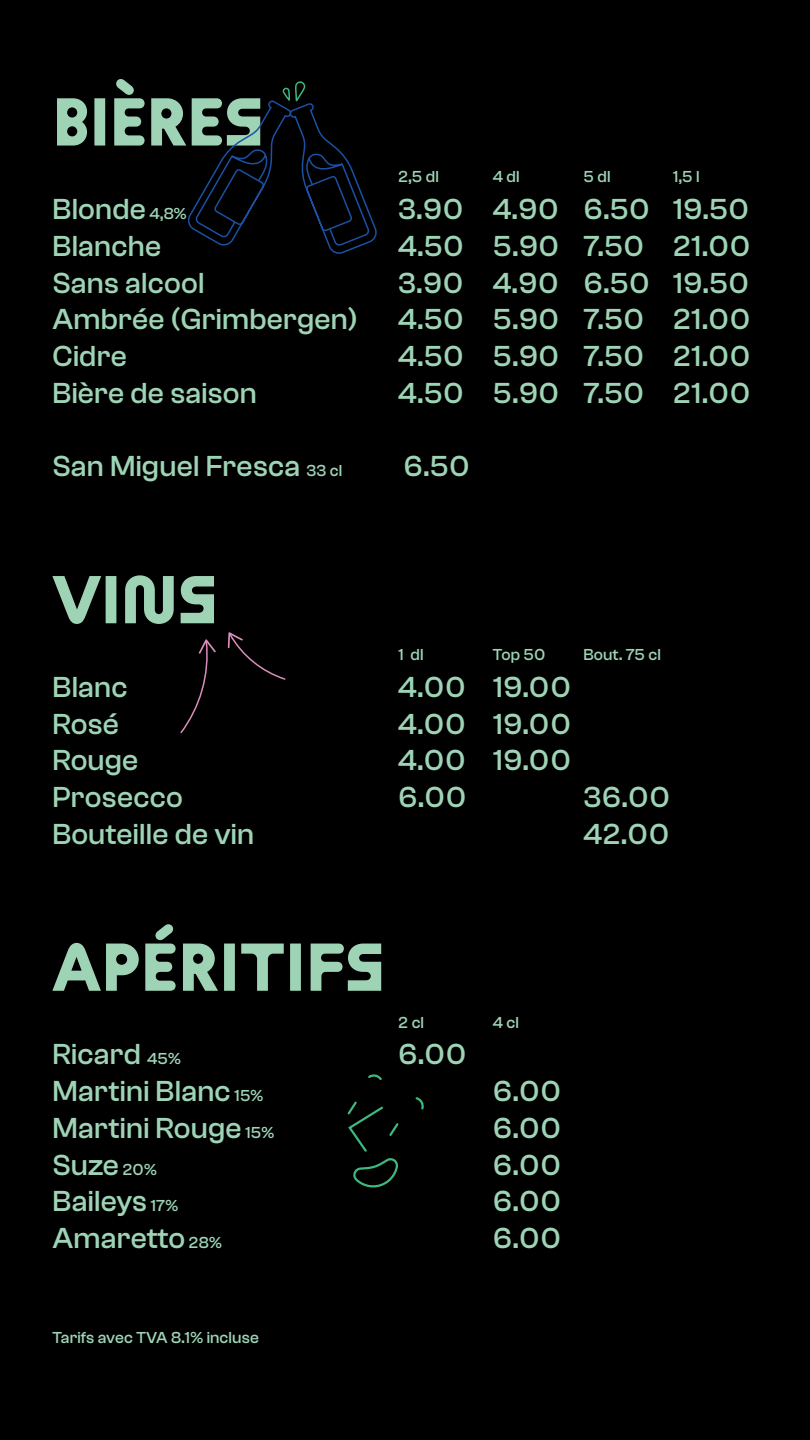
<style>
.page{position:relative;width:810px;height:1440px;background:#000001}
.page>*{position:absolute;margin:0;border:0;box-sizing:border-box;transform-origin:0 0}
.t1{font:700 67.5px "ABC Maxi Round Unlicensed Trial";color:#9ed4b5}
.t2{font:500 30px "Clash Grotesk";letter-spacing:.01em;color:#9ed4b5}
.t3{font:500 16.5px "Clash Grotesk";letter-spacing:.005em;color:#9ed4b5}
.s1{font-size:16.5px}
</style>
<div class="page">
<svg style="left:187px;top:82px;width:190px;height:172px"></svg>
<svg style="left:228px;top:632px;width:58px;height:48px"></svg>
<svg style="left:180px;top:639px;width:36px;height:95px"></svg>
<svg style="left:347px;top:1074px;width:77px;height:114px"></svg>
<h1 class="t1" style="left:52px;top:78px;width:213px">BIÈRES</h1>
<p class="t3" style="left:398px;top:168px;width:42px">2,5 dl</p>
<p class="t3" style="left:493px;top:168px;width:29px">4 dl</p>
<p class="t3" style="left:583px;top:168px;width:29px">5 dl</p>
<p class="t3" style="left:673px;top:168px;width:28px">1,5 l</p>
<p class="t2" style="left:52px;top:192px;width:136px">Blonde <span class="s1">4,8%</span></p>
<p class="t2" style="left:398px;top:192px;width:352px">3.90 4.90 6.50 19.50</p>
<p class="t2" style="left:53px;top:229px;width:110px">Blanche</p>
<p class="t2" style="left:398px;top:229px;width:354px">4.50 5.90 7.50 21.00</p>
<p class="t2" style="left:53px;top:266px;width:153px">Sans alcool</p>
<p class="t2" style="left:398px;top:266px;width:352px">3.90 4.90 6.50 19.50</p>
<p class="t2" style="left:53px;top:303px;width:307px">Ambrée (Grimbergen)</p>
<p class="t2" style="left:398px;top:303px;width:354px">4.50 5.90 7.50 21.00</p>
<p class="t2" style="left:53px;top:339px;width:76px">Cidre</p>
<p class="t2" style="left:398px;top:339px;width:354px">4.50 5.90 7.50 21.00</p>
<p class="t2" style="left:53px;top:376px;width:206px">Bière de saison</p>
<p class="t2" style="left:398px;top:376px;width:354px">4.50 5.90 7.50 21.00</p>
<p class="t2" style="left:53px;top:450px;width:291px">San Miguel Fresca <span class="s1">33 cl</span></p>
<p class="t2" style="left:404px;top:450px;width:68px">6.50</p>
<h1 class="t1" style="left:52px;top:556px;width:167px">VINS</h1>
<p class="t3" style="left:398px;top:645px;width:27px">1 dl</p>
<p class="t3" style="left:493px;top:645px;width:54px">Top 50</p>
<p class="t3" style="left:583px;top:645px;width:79px">Bout. 75 cl</p>
<p class="t2" style="left:52px;top:670px;width:77px">Blanc</p>
<p class="t2" style="left:398px;top:670px;width:174px">4.00 19.00</p>
<p class="t2" style="left:52px;top:707px;width:68px">Rosé</p>
<p class="t2" style="left:398px;top:707px;width:174px">4.00 19.00</p>
<p class="t2" style="left:52px;top:744px;width:87px">Rouge</p>
<p class="t2" style="left:398px;top:744px;width:174px">4.00 19.00</p>
<p class="t2" style="left:52px;top:780px;width:132px">Prosecco</p>
<p class="t2" style="left:398px;top:780px;width:70px">6.00</p>
<p class="t2" style="left:583px;top:780px;width:88px">36.00</p>
<p class="t2" style="left:52px;top:817px;width:203px">Bouteille de vin</p>
<p class="t2" style="left:583px;top:817px;width:87px">42.00</p>
<h1 class="t1" style="left:52px;top:923px;width:334px">APÉRITIFS</h1>
<p class="t3" style="left:398px;top:1013px;width:27px">2 cl</p>
<p class="t3" style="left:493px;top:1013px;width:28px">4 cl</p>
<p class="t2" style="left:52px;top:1038px;width:130px">Ricard <span class="s1">45%</span></p>
<p class="t2" style="left:398px;top:1038px;width:70px">6.00</p>
<p class="t2" style="left:52px;top:1074px;width:212px">Martini Blanc <span class="s1">15%</span></p>
<p class="t2" style="left:493px;top:1074px;width:70px">6.00</p>
<p class="t2" style="left:53px;top:1111px;width:223px">Martini Rouge <span class="s1">15%</span></p>
<p class="t2" style="left:493px;top:1111px;width:70px">6.00</p>
<p class="t2" style="left:53px;top:1148px;width:106px">Suze <span class="s1">20%</span></p>
<p class="t2" style="left:493px;top:1148px;width:70px">6.00</p>
<p class="t2" style="left:52px;top:1185px;width:127px">Baileys <span class="s1">17%</span></p>
<p class="t2" style="left:493px;top:1185px;width:70px">6.00</p>
<p class="t2" style="left:53px;top:1221px;width:171px">Amaretto <span class="s1">28%</span></p>
<p class="t2" style="left:493px;top:1221px;width:70px">6.00</p>
<p class="t3" style="left:52px;top:1328px;width:208px">Tarifs avec TVA 8.1% incluse</p>
</div>
